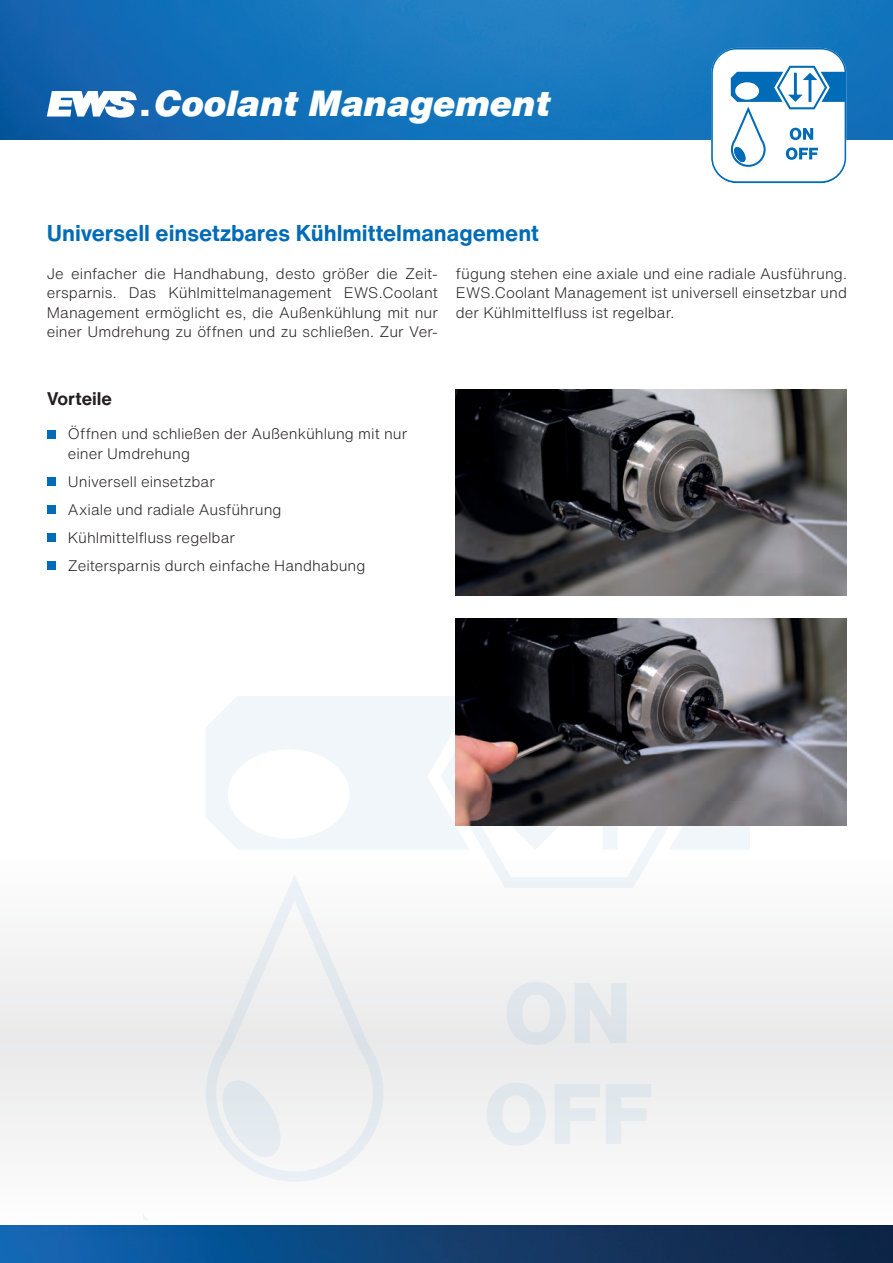
<style>
.page{position:relative;width:893px;height:1263px;background:#fff}
.page>*{position:absolute;margin:0;border:0;box-sizing:border-box;transform-origin:0 0}
.t1{font:italic 900 35.7px "Helvetica Now Text";color:#fff}
.t2{font:700 22.5px "Helvetica Now Text";letter-spacing:-.005em;color:#006bb6}
.t3{font:700 18px "Helvetica Now Text";color:#231f20}
.t4{font:300 15px/19.5px "Helvetica Now Text";letter-spacing:.005em;color:#231f20;text-align:justify}
.s1{font-style:normal;font-size:31.8px}
</style>
<div class="page">
<img style="left:0;top:0;width:893px;height:140px">
<svg style="left:0;top:802px;width:893px;height:461px;fill:#f2f2f2"></svg>
<svg style="left:47px;top:91px;width:90px;height:28px"></svg>
<svg style="left:143px;top:802px;width:606px;height:418px;fill:#f5f5f5"></svg>
<svg style="left:201px;top:861px;width:188px;height:326px"></svg>
<svg style="left:219px;top:1072px;width:73px;height:87px"></svg>
<svg style="left:205px;top:696px;width:236px;height:154px"></svg>
<svg style="left:698px;top:825px;width:51px;height:25px"></svg>
<svg style="left:441px;top:696px;width:257px;height:192px"></svg>
<svg style="left:498px;top:825px;width:149px;height:25px"></svg>
<svg style="left:507px;top:982px;width:59px;height:63px;background:#e3e7ea"></svg>
<svg style="left:574px;top:983px;width:52px;height:60px;background:#e1e6ea"></svg>
<svg style="left:487px;top:1082px;width:59px;height:64px"></svg>
<svg style="left:554px;top:1084px;width:46px;height:60px"></svg>
<svg style="left:606px;top:1084px;width:45px;height:60px"></svg>
<svg style="left:711px;top:48px;width:135px;height:135px"></svg>
<img style="left:455px;top:389px;width:392px;height:207px">
<img style="left:455px;top:618px;width:391px;height:207px">
<div style="left:47px;top:430px;width:9px;height:9px;background:#006bb6"></div>
<div style="left:47px;top:477px;width:9px;height:9px;background:#006bb6"></div>
<div style="left:47px;top:505px;width:9px;height:9px;background:#006bb6"></div>
<div style="left:47px;top:533px;width:9px;height:9px;background:#006bb6"></div>
<div style="left:47px;top:561px;width:9px;height:9px;background:#006bb6"></div>
<h1 class="t1" style="left:140px;top:77px;width:413px"><span class="s1">.</span>Coolant Management</h1>
<h2 class="t2" style="left:47px;top:216px;width:494px">Universell einsetzbares Kühlmittelmanagement</h2>
<p class="t4" style="left:47px;top:263px;width:393px">Je einfacher die Handhabung, desto größer die Zeit&shy;ersparnis. Das Kühlmittelmanagement EWS.Coolant Management ermöglicht es, die Außenkühlung mit nur einer Umdrehung zu öffnen und zu schließen. Zur Ver-</p>
<p class="t4" style="left:456px;top:263px;width:393px">fügung stehen eine axiale und eine radiale Ausführung.<br>EWS.Coolant Management ist universell einsetzbar und der Kühlmittelfluss ist regelbar.</p>
<p class="t3" style="left:47px;top:385px;width:67px">Vorteile</p>
<p class="t4" style="left:68px;top:424px;width:341px">Öffnen und schließen der Außenkühlung mit nur einer Umdrehung</p>
<p class="t4" style="left:68px;top:467px;width:299px;line-height:28px;text-align:left">Universell einsetzbar<br>Axiale und radiale Ausführung<br>Kühlmittelfluss regelbar<br>Zeitersparnis durch einfache Handhabung</p>
</div>
